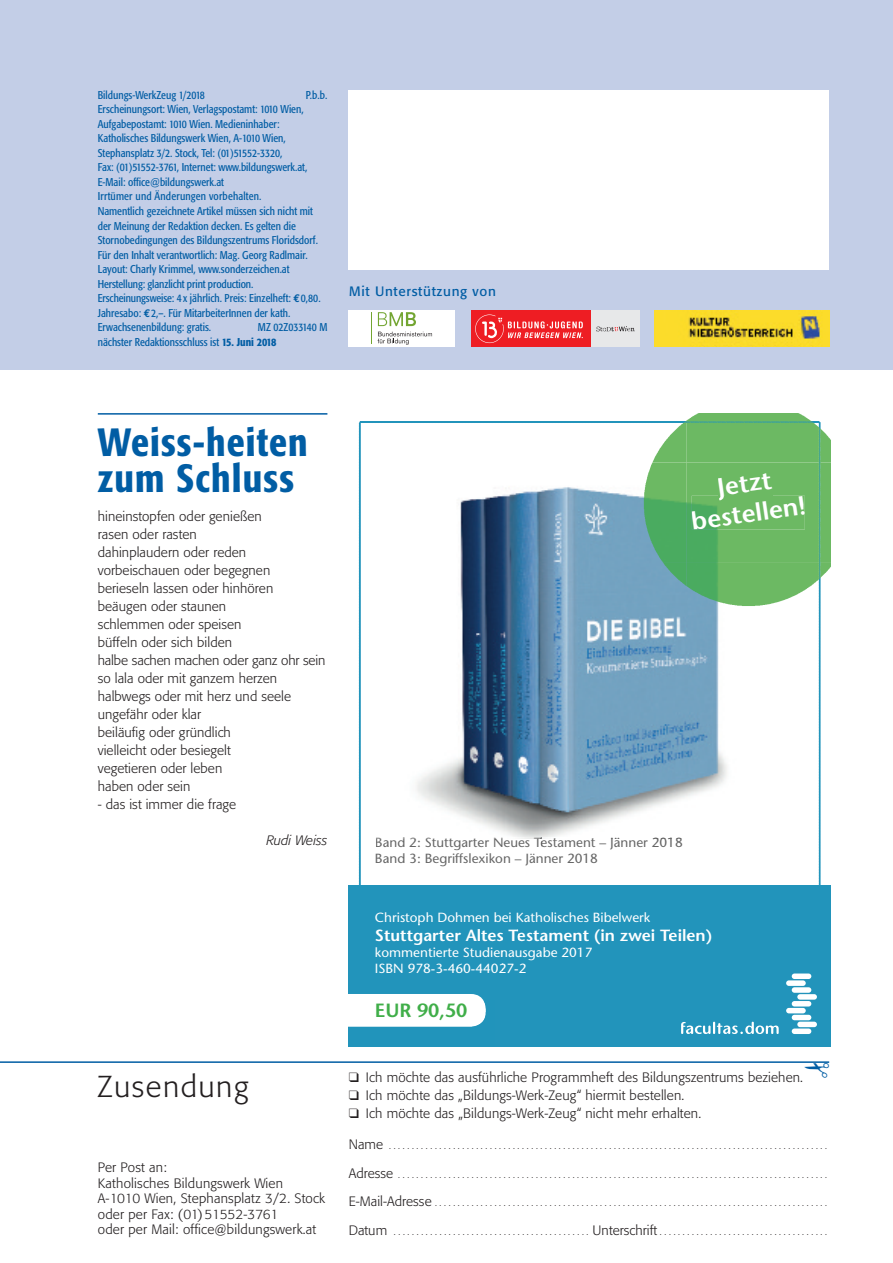
<style>
.page{position:relative;width:893px;height:1263px;background:#fff}
.page>*{position:absolute;margin:0;border:0;box-sizing:border-box;transform-origin:0 0}
.t1{font:500 condensed 39px/36px "Formata";letter-spacing:.03em;color:#015da4}
.t2{font:300 30px "Formata";letter-spacing:.05em;color:#231f20}
.t3{font:600 25.05px "Stone Sans";color:#fff}
.t4{font:600 19.2px "Stone Sans";color:#40ae49}
.t5{font:600 16.2px "Stone Sans";color:#fff}
.t6{font:300 13.5px/18px "Formata";letter-spacing:.005em;color:#231f20}
.t7{font:13.5px "Formata";letter-spacing:.05em;color:#015da4}
.t8{font:italic 300 13.5px "Formata";color:#231f20}
.t9{font:13.2px "Stone Sans";color:#fff}
.t10{font:13.2px/15.9px "Stone Sans";color:#666}
.t11{font:condensed 11.25px/14.5px "Formata";color:#015da4}
.t12{font:300 9px "Formata";color:#231f20}
.s1{font-family:"Euro Mono";font-weight:700;font-stretch:normal}
.s2{font-weight:500}
.s3{font-size:13.5px}
</style>
<div class="page">
<img style="left:358px;top:462px;width:473px;height:377px">
<div style="left:349px;top:886px;width:482px;height:160px;background:#2294bb"></div>
<svg style="left:359px;top:421px;width:462px;height:613px"></svg>
<div style="left:349px;top:994px;width:137px;height:33px;background:#fff"></div>
<img style="left:644px;top:463px;width:43px;height:100px">
<img style="left:687px;top:553px;width:144px;height:10px">
<img style="left:692px;top:496px;width:113px;height:33px">
<img style="left:718px;top:473px;width:54px;height:27px">
<svg style="left:719px;top:496px;width:5px;height:4px"></svg>
<svg style="left:652px;top:413px;width:179px;height:49px;background:#7ec17a"></svg>
<img style="left:663px;top:563px;width:24px;height:23px">
<img style="left:687px;top:578px;width:133px;height:28px">
<img style="left:376px;top:837px;width:306px;height:2px">
<hr style="left:98px;top:413px;width:229px;height:2px;background:#015da4">
<div style="left:0;top:0;width:893px;height:370px;background:#c3cee7"></div>
<hr style="left:0;top:1061px;width:829px;height:2px;background:#015da4">
<div style="left:349px;top:310px;width:106px;height:37px;background:#fff"></div>
<svg style="left:378px;top:312px;width:38px;height:14px"></svg>
<hr style="left:372px;top:312px;width:1px;height:31px;background:#73a532">
<svg style="left:378px;top:332px;width:54px;height:13px"></svg>
<div style="left:591px;top:310px;width:49px;height:37px;background:#e7e8e9"></div>
<svg style="left:596px;top:326px;width:39px;height:5px"></svg>
<div style="left:471px;top:310px;width:120px;height:37px;background:#ee1d23"></div>
<svg style="left:475px;top:314px;width:108px;height:29px"></svg>
<div style="left:349px;top:91px;width:480px;height:179px;background:#fff"></div>
<img style="left:654px;top:310px;width:175px;height:37px">
<svg style="left:804px;top:1061px;width:26px;height:2px"></svg>
<p class="t11" style="left:98px;top:88px;width:109px">Bildungs-WerkZeug 1/2018</p>
<p class="t11" style="left:306px;top:88px;width:23px">P.b.b.</p>
<p class="t11" style="left:98px;top:103px;width:224px">Erscheinungsort: Wien, Verlagspostamt: 1010 Wien, Aufgabepostamt: 1010 Wien. Medieninhaber:<br>Katholisches Bildungswerk Wien, A-1010 Wien, Stephansplatz 3/2. Stock, Tel: (01)51552-3320,<br>Fax: (01)51552-3761, Internet: www.bildungswerk.at, E-Mail: office@bildungswerk.at<br>Irrtümer und Änderungen vorbehalten.<br>Namentlich gezeichnete Artikel müssen sich nicht mit der Meinung der Redaktion decken. Es gelten die Stornobedingungen des Bildungszentrums Floridsdorf.<br>Für den Inhalt verantwortlich: Mag. Georg Radlmair.<br>Layout: Charly Krimmel, www.sonderzeichen.at Herstellung: glanzlicht print production.<br>Erscheinungsweise: 4 x jährlich. Preis: Einzelheft: <span class="s1">€</span>0,80.<br>Jahresabo: <span class="s1">€</span>2,–. Für MitarbeiterInnen der kath.<br>Erwachsenenbildung: gratis.</p>
<p class="t11" style="left:98px;top:321px;width:231px;text-indent:160px">MZ 02Z033140 M nächster Redaktionsschluss ist <span class="s2">15. Juni 2018</span></p>
<p class="t7" style="left:349px;top:286px;width:148px">Mit Unterstützung von</p>
<h1 class="t1" style="left:98px;top:428px;width:211px">Weiss-heiten zum Schluss</h1>
<p class="t6" style="left:98px;top:508px;width:229px">hineinstopfen oder genießen<br>rasen oder rasten<br>dahinplaudern oder reden vorbeischauen oder begegnen<br>berieseln lassen oder hinhören beäugen oder staunen<br>schlemmen oder speisen<br>büffeln oder sich bilden<br>halbe sachen machen oder ganz ohr sein so lala oder mit ganzem herzen halbwegs oder mit herz und seele ungefähr oder klar<br>beiläufig oder gründlich<br>vielleicht oder besiegelt<br>vegetieren oder leben<br>haben oder sein</p>
<p class="t6" style="left:98px;top:796px;width:140px">- das ist immer die frage</p>
<p class="t8" style="left:266px;top:834px;width:63px">Rudi Weiss</p>
<h2 class="t2" style="left:98px;top:1073px;width:152px">Zusendung</h2>
<p class="t6" style="left:98px;top:1161px;width:229px;line-height:15.5px">Per Post an:<br>Katholisches Bildungswerk Wien<br>A-1010 Wien, Stephansplatz 3/2. Stock oder per Fax: (01)51552-3761<br>oder per Mail: office@bildungswerk.at</p>
<h3 class="t3" style="left:716px;top:478px;width:56px;rotate:-8deg">Jetzt</h3>
<h3 class="t3" style="left:690px;top:512px;width:117px;rotate:-8deg">bestellen!</h3>
<p class="t10" style="left:375px;top:836px;width:309px">Band 2: Stuttgarter Neues Testament – Jänner 2018<br>Band 3: Begriffslexikon – Jänner 2018</p>
<p class="t9" style="left:375px;top:912px;width:277px">Christo h Dohmen bei Katholisches Bibelwerk</p>
<p class="t9" style="left:418px;top:912px;width:10px">p</p>
<h3 class="t5" style="left:375px;top:929px;width:339px">Stuttgarter Altes Testament (in zwei Teilen)</h3>
<p class="t9" style="left:375px;top:948px;width:219px">kommentierte Studienausgabe 2017</p>
<p class="t9" style="left:375px;top:963px;width:153px">ISBN 978-3-460-44027-2</p>
<h3 class="t4" style="left:375px;top:1003px;width:94px">EUR 90,50</h3>
<p class="t6" style="left:349px;top:1069px;width:456px">❑ Ich möchte das ausführliche Programmheft des Bildungszentrums beziehen.</p>
<p class="t6" style="left:349px;top:1087px;width:337px">❑ Ich möchte das „Bildungs-Werk-Zeug“ hiermit bestellen.</p>
<p class="t6" style="left:349px;top:1105px;width:354px">❑ Ich möchte das „Bildungs-Werk-Zeug“ nicht mehr erhalten.</p>
<p class="t12" style="left:349px;top:1142px;width:480px"><span class="s3">Name</span> . . . . . . . . . . . . . . . . . . . . . . . . . . . . . . . . . . . . . . . . . . . . . . . . . . . . . . . . . . . . . . . . . . . . . . . . . . . . . . . . . . . . . . . . . . . . . . . .</p>
<p class="t12" style="left:349px;top:1171px;width:480px"><span class="s3">Adresse</span> . . . . . . . . . . . . . . . . . . . . . . . . . . . . . . . . . . . . . . . . . . . . . . . . . . . . . . . . . . . . . . . . . . . . . . . . . . . . . . . . . . . . . . . . . . . . . .</p>
<p class="t12" style="left:349px;top:1199px;width:480px"><span class="s3">E-Mail-Adresse</span> . . . . . . . . . . . . . . . . . . . . . . . . . . . . . . . . . . . . . . . . . . . . . . . . . . . . . . . . . . . . . . . . . . . . . . . . . . . . . . . . . . . . . .</p>
<p class="t12" style="left:349px;top:1228px;width:480px"><span class="s3">Datum</span> . . . . . . . . . . . . . . . . . . . . . . . . . . . . . . . . . . . . . . . . . . . <span class="s3">Unterschrift</span> . . . . . . . . . . . . . . . . . . . . . . . . . . . . . . . . . . . . .</p>
</div>
